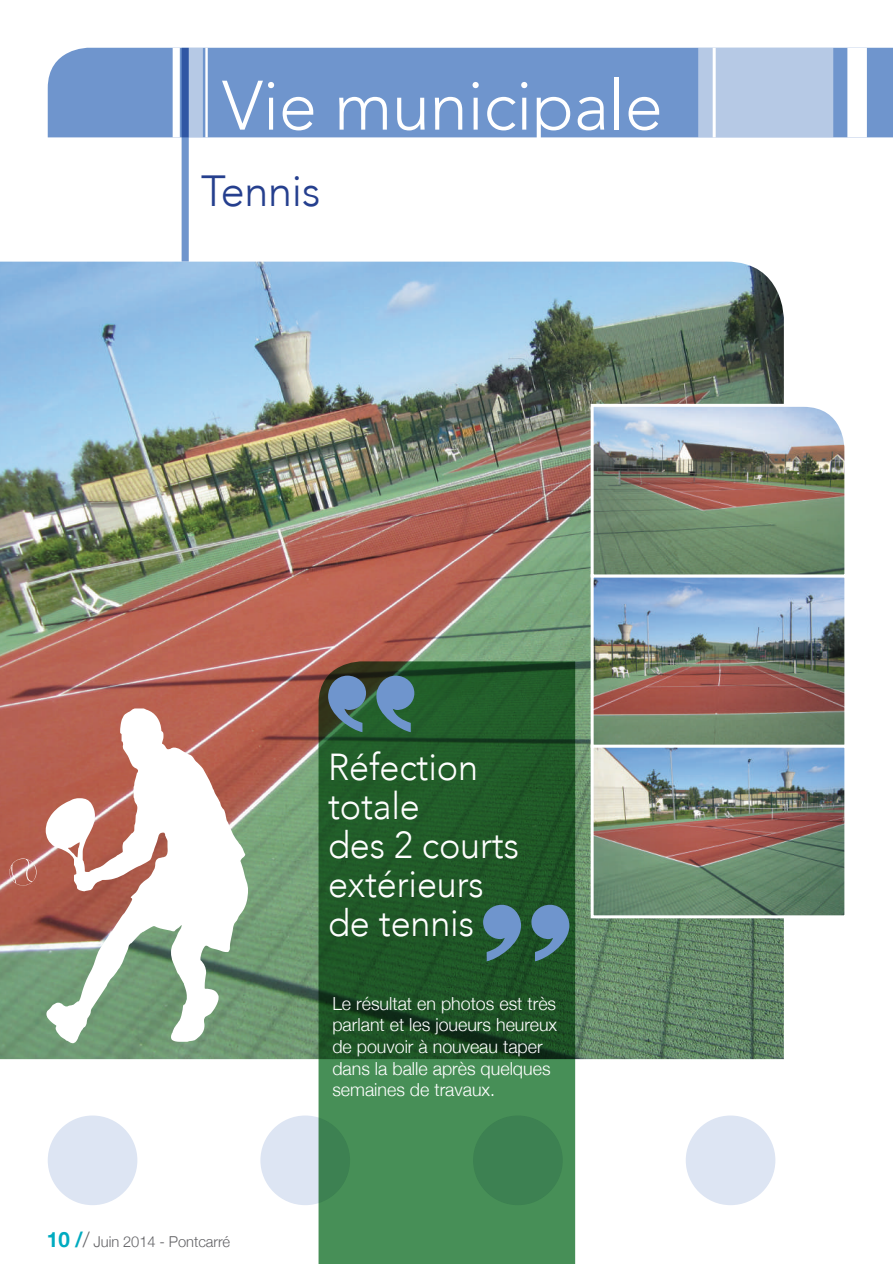
<style>
.page{position:relative;width:893px;height:1264px;background:#fff}
.page>*{position:absolute;margin:0;border:0;box-sizing:border-box;transform-origin:0 0}
.t1{font:300 69.15px "Avenir";letter-spacing:-.005em;color:#fff}
.t2{font:300 43.5px "Avenir";letter-spacing:-.005em;color:#253f8e}
.t3{font:300 37.5px/39px "Avenir";letter-spacing:-.005em;color:#fff;scale:.96 1}
.t4{font:300 18px/21.6px "Helvetica Neue";color:#fff}
.t5{font:300 15px "Helvetica Neue";letter-spacing:-.005em;color:#636366}
.s1{font-weight:700;font-size:21px;color:#00abc0}
.s2{font-size:21px}
</style>
<div class="page">
<div style="left:48px;top:48px;width:845px;height:89px;background:#6f95cd"></div>
<div style="left:189px;top:48px;width:14px;height:89px;background:#b6c9e5"></div>
<hr style="left:205px;top:48px;width:3px;height:89px;background:#fff">
<div style="left:173px;top:48px;width:7px;height:89px;background:#fff"></div>
<svg style="left:182px;top:48px;width:7px;height:213px"></svg>
<div style="left:847px;top:48px;width:20px;height:89px;background:#fff"></div>
<div style="left:698px;top:48px;width:135px;height:89px;background:#b6c9e5"></div>
<hr style="left:712px;top:48px;width:3px;height:89px;background:#fff">
<img style="left:0;top:261px;width:784px;height:798px">
<svg style="left:318px;top:661px;width:257px;height:602px"></svg>
<img style="left:594px;top:579px;width:249px;height:165px">
<div style="left:590px;top:574px;width:257px;height:174px;border:3px solid #fff"></div>
<img style="left:589px;top:402px;width:258px;height:177px">
<img style="left:594px;top:748px;width:249px;height:166px">
<div style="left:590px;top:744px;width:257px;height:174px;border:3px solid #fff"></div>
<svg style="left:328px;top:675px;width:86px;height:57px"></svg>
<svg style="left:483px;top:904px;width:86px;height:57px"></svg>
<svg style="left:9px;top:708px;width:239px;height:335px"></svg>
<div style="left:48px;top:1115px;width:89px;height:90px;background:#dde5f3;border-radius:50%"></div>
<svg style="left:260px;top:1115px;width:90px;height:90px;fill:#dde5f3"></svg>
<div style="left:473px;top:1115px;width:90px;height:90px;background:#3d8152;border-radius:50%"></div>
<div style="left:686px;top:1115px;width:89px;height:90px;background:#dde5f3;border-radius:50%"></div>
<h1 class="t1" style="left:222px;top:65px;width:442px">Vie municipale</h1>
<h2 class="t2" style="left:201px;top:165px;width:121px">Tennis</h2>
<p class="t5" style="left:47px;top:1229px;width:185px"><span class="s1">10 /</span><span class="s2">/</span> Juin 2014 - Pontcarré</p>
<h3 class="t3" style="left:328px;top:747px;width:200px">Réfection totale<br>des 2 courts extérieurs de tennis</h3>
<p class="t4" style="left:332px;top:991px;width:226px">Le résultat en photos est très parlant et les joueurs heureux de pouvoir à nouveau taper dans la balle après quelques semaines de travaux.</p>
</div>
